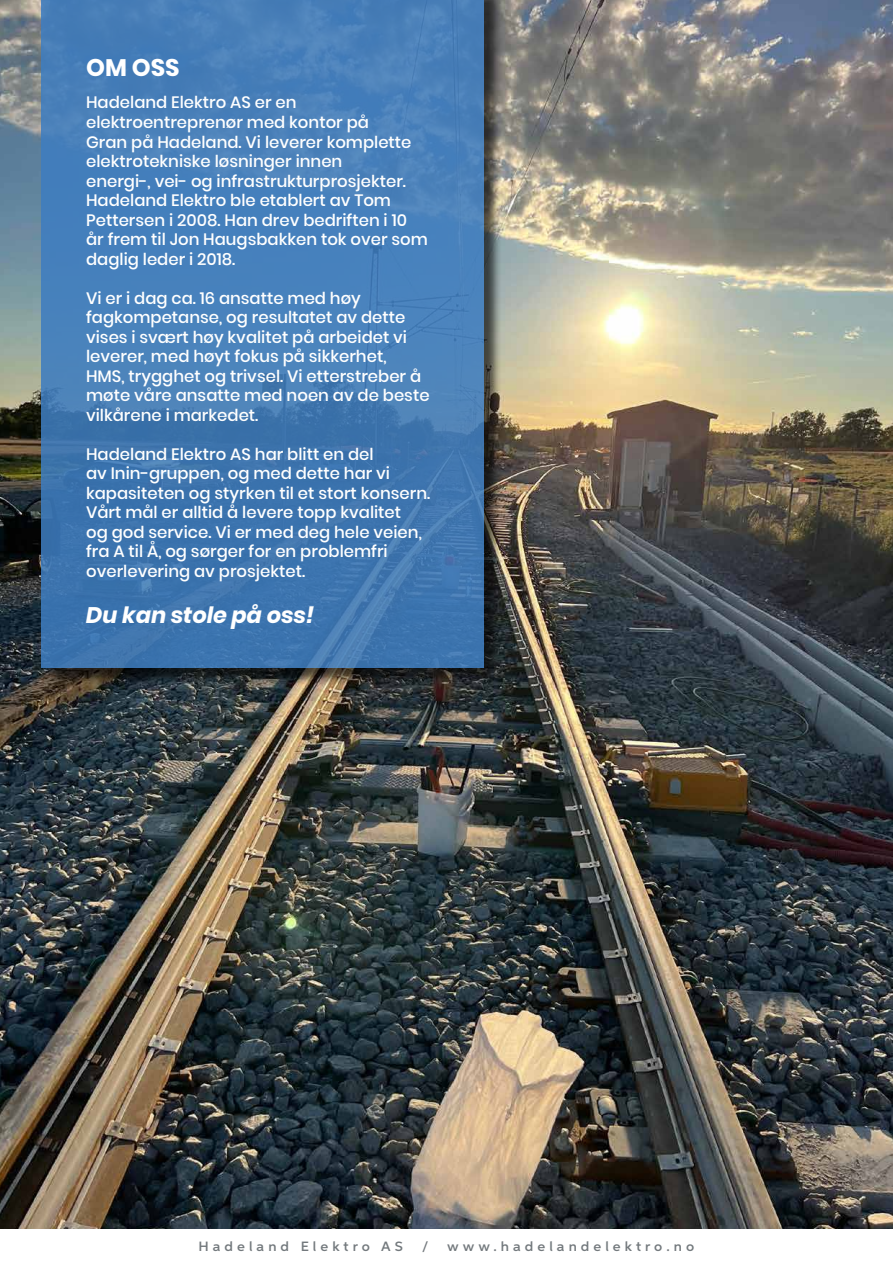
<style>
.page{position:relative;width:893px;height:1263px;background:#fff}
.page>*{position:absolute;margin:0;border:0;box-sizing:border-box;transform-origin:0 0}
.t1{font:700 24px "Poppins";color:#fff}
.t2{font:italic 700 22.5px "Poppins";color:#fff}
.t3{font:500 16.5px/19.5px "Poppins";color:#fff}
.t4{font:600 13.5px "Aspira Wide";letter-spacing:.3em;color:#73797d}
</style>
<div class="page">
<img style="left:0;top:0;width:893px;height:1229px">
<div style="left:44px;top:0;width:458px;height:686px;background:#000;opacity:.75"></div>
<div style="left:41px;top:0;width:443px;height:668px;background:linear-gradient(to bottom,#4c84be,#3d74ae)"></div>
<h1 class="t1" style="left:86px;top:54px;width:95px">OM OSS</h1>
<p class="t3" style="left:86px;top:93px;width:343px">Hadeland Elektro AS er en elektroentreprenør med kontor på<br>Gran på Hadeland. Vi leverer komplette elektrotekniske løsninger innen<br>energi-, vei- og infrastrukturprosjekter.<br>Hadeland Elektro ble etablert av Tom Pettersen i 2008. Han drev bedriften i 10 år frem til Jon Haugsbakken tok over som daglig leder i 2018.</p>
<p class="t3" style="left:86px;top:288px;width:345px">Vi er i dag ca. 16 ansatte med høy fagkompetanse, og resultatet av dette vises i svært høy kvalitet på arbeidet vi leverer, med høyt fokus på sikkerhet,<br>HMS, trygghet og trivsel. Vi etterstreber å møte våre ansatte med noen av de beste vilkårene i markedet.</p>
<p class="t3" style="left:86px;top:444px;width:346px">Hadeland Elektro AS har blitt en del<br>av Inin-gruppen, og med dette har vi kapasiteten og styrken til et stort konsern.<br>Vårt mål er alltid å levere topp kvalitet<br>og god service. Vi er med deg hele veien, fra A til Å, og sørger for en problemfri overlevering av prosjektet.</p>
<h2 class="t2" style="left:86px;top:602px;width:230px">Du kan stole på oss!</h2>
<p class="t4" style="left:199px;top:1238px;width:206px">Hadeland Elektro AS</p>
<p class="t4" style="left:422px;top:1238px;width:8px">/</p>
<p class="t4" style="left:447px;top:1238px;width:249px">www.hadelandelektro.no</p>
</div>
